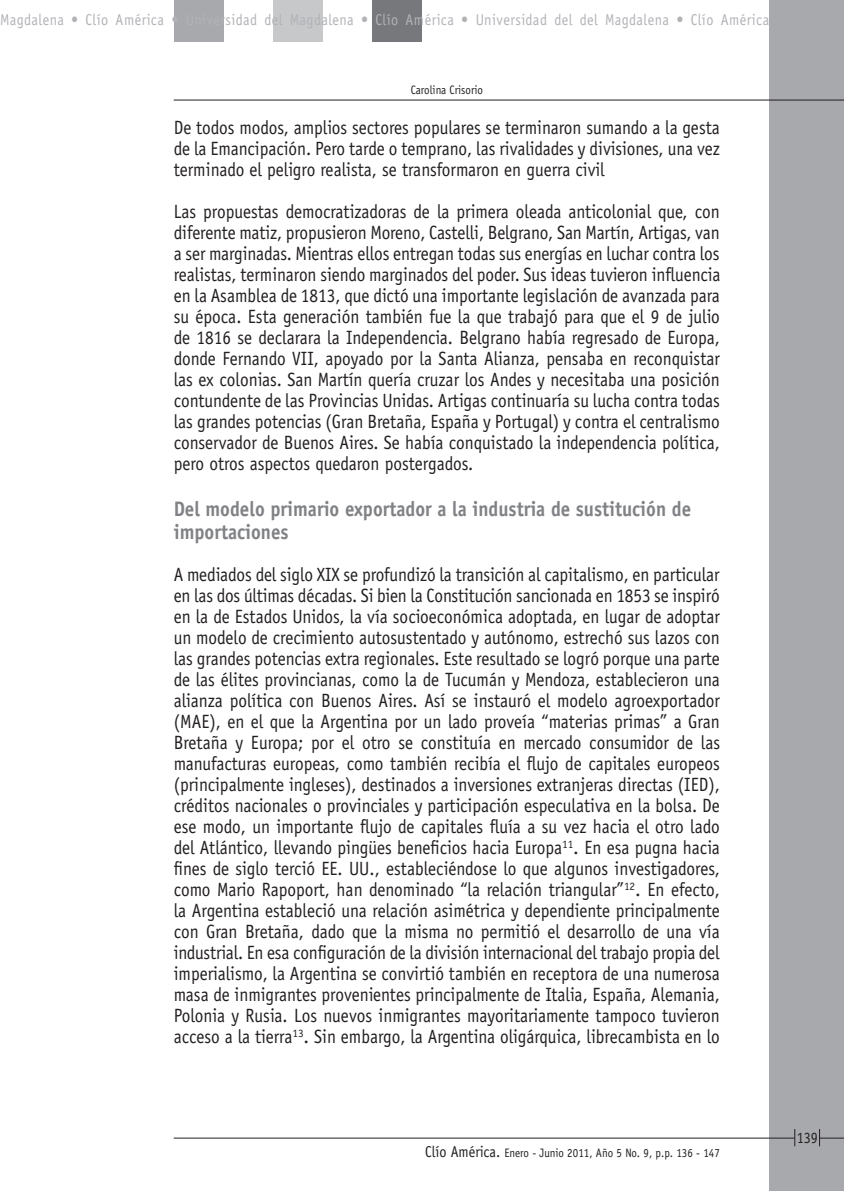
<style>
.page{position:relative;width:844px;height:1191px;background:#fff}
.page>*{position:absolute;margin:0;border:0;box-sizing:border-box;transform-origin:0 0}
.t1{font:700 21px/23.1px "Officina Sans";color:#808285;scale:.9 1}
.t2{font:19.25px/21px "Officina Sans";color:#231f20;text-align:justify;scale:.9 1}
.t3{font:15.75px "Officina Sans";letter-spacing:.035em;color:#b2b3b7;scale:.9 1}
.t4{font:15.75px "Officina Sans";color:#231f20;scale:.9 1}
.t5{font:12.25px "Officina Sans";color:#231f20;scale:.9 1}
.s1{font-size:15.75px}
</style>
<div class="page">
<div style="left:769px;top:0;width:74px;height:1191px;background:#a8a9ad"></div>
<div style="left:174px;top:0;width:49px;height:41px;background:#a8a9ad"></div>
<div style="left:372px;top:0;width:50px;height:41px;background:#76787b"></div>
<div style="left:273px;top:0;width:49px;height:41px;background:#c7c8ca"></div>
<hr style="left:174px;top:1137px;width:620px;height:1px;background:#231f20">
<svg style="left:794px;top:1129px;width:1px;height:17px"></svg>
<svg style="left:819px;top:1129px;width:24px;height:17px"></svg>
<hr style="left:174px;top:100px;width:669px;height:1px;background:#231f20">
<p class="t3" style="left:0;top:11px;width:856px">Magdalena • Clío América • Universidad del Magdalena • Clío América • Universidad del del Magdalena • Clío América</p>
<p class="t5" style="left:410px;top:82px;width:82px">Carolina Crisorio</p>
<p class="t2" style="left:174px;top:117px;width:608px">De todos modos, amplios sectores populares se terminaron sumando a la gesta de la Emancipación. Pero tarde o temprano, las rivalidades y divisiones, una vez terminado el peligro realista, se transformaron en guerra civil</p>
<p class="t2" style="left:174px;top:201px;width:608px">Las propuestas democratizadoras de la primera oleada anticolonial que, con diferente matiz, propusieron Moreno, Castelli, Belgrano, San Martín, Artigas, van a ser marginadas. Mientras ellos entregan todas sus energías en luchar contra los realistas, terminaron siendo marginados del poder. Sus ideas tuvieron influencia en la Asamblea de 1813, que dictó una importante legislación de avanzada para su época. Esta generación también fue la que trabajó para que el 9 de julio de 1816 se declarara la Independencia. Belgrano había regresado de Europa, donde Fernando VII, apoyado por la Santa Alianza, pensaba en reconquistar las ex colonias. San Martín quería cruzar los Andes y necesitaba una posición contundente de las Provincias Unidas. Artigas continuaría su lucha contra todas las grandes potencias (Gran Bretaña, España y Portugal) y contra el centralismo conservador de Buenos Aires. Se había conquistado la independencia política, pero otros aspectos quedaron postergados.</p>
<p class="t1" style="left:174px;top:497px;width:576px">Del modelo primario exportador a la industria de sustitución de importaciones</p>
<p class="t2" style="left:174px;top:564px;width:608px">A mediados del siglo XIX se profundizó la transición al capitalismo, en particular en las dos últimas décadas. Si bien la Constitución sancionada en 1853 se inspiró en la de Estados Unidos, la vía socioeconómica adoptada, en lugar de adoptar un modelo de crecimiento autosustentado y autónomo, estrechó sus lazos con las grandes potencias extra regionales. Este resultado se logró porque una parte de las élites provincianas, como la de Tucumán y Mendoza, establecieron una alianza política con Buenos Aires. Así se instauró el modelo agroexportador (MAE), en el que la Argentina por un lado proveía “materias primas” a Gran Bretaña y Europa; por el otro se constituía en mercado consumidor de las manufacturas europeas, como también recibía el flujo de capitales europeos (principalmente ingleses), destinados a inversiones extranjeras directas (IED), créditos nacionales o provinciales y participación especulativa en la bolsa. De ese modo, un importante flujo de capitales fluía a su vez hacia el otro lado del Atlántico, llevando pingües beneficios hacia Europa<sup>11</sup>. En esa pugna hacia fines de siglo terció EE. UU., estableciéndose lo que algunos investigadores, como Mario Rapoport, han denominado “la relación triangular”<sup>12</sup>. En efecto, la Argentina estableció una relación asimétrica y dependiente principalmente con Gran Bretaña, dado que la misma no permitió el desarrollo de una vía industrial. En esa configuración de la división internacional del trabajo propia del imperialismo, la Argentina se convirtió también en receptora de una numerosa masa de inmigrantes provenientes principalmente de Italia, España, Alemania, Polonia y Rusia. Los nuevos inmigrantes mayoritariamente tampoco tuvieron acceso a la tierra<sup>13</sup>. Sin embargo, la Argentina oligárquica, librecambista en lo</p>
<p class="t5" style="left:425px;top:1145px;width:329px"><span class="s1">Clío América.</span> Enero - Junio 2011, Año 5 No. 9, p.p. 136 - 147</p>
<p class="t4" style="left:796px;top:1128px;width:25px">139</p>
</div>
